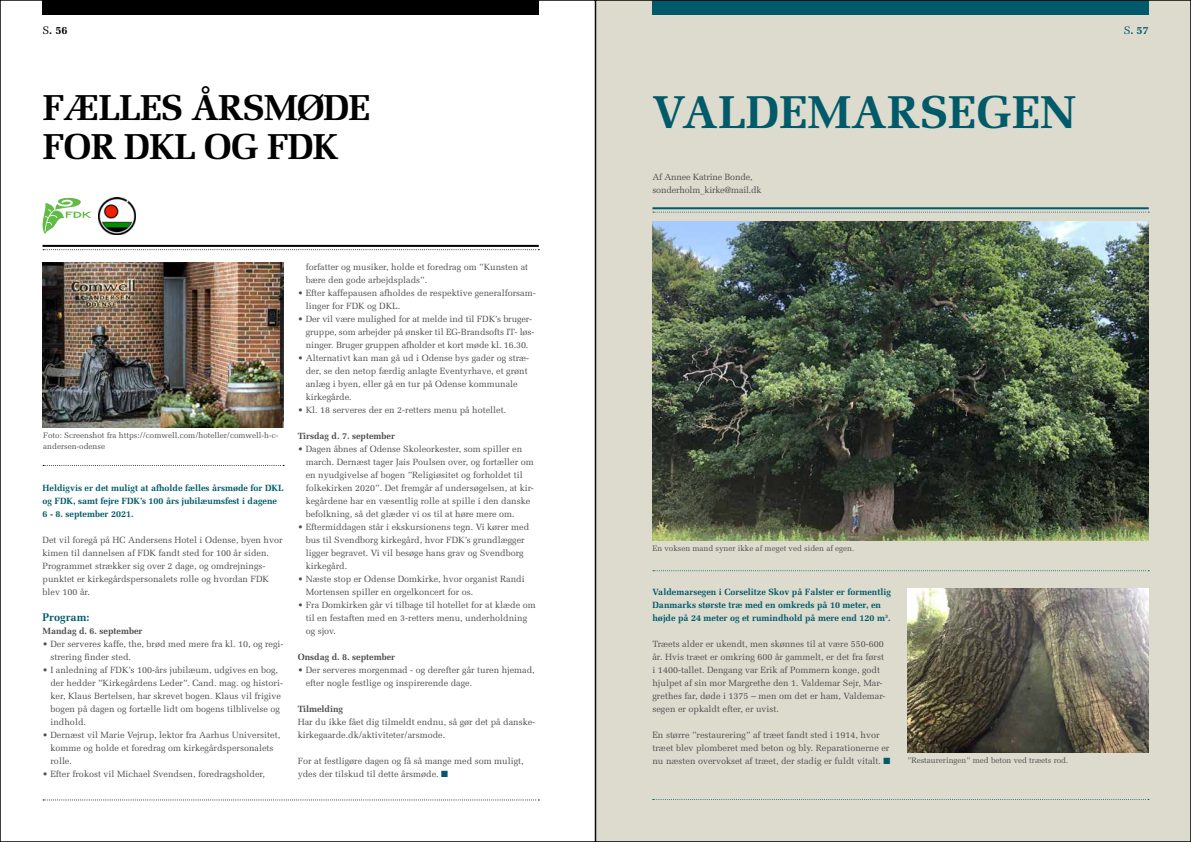
<style>
.page{position:relative;width:1191px;height:842px;background:#fff}
.page>*{position:absolute;margin:0;border:0;box-sizing:border-box;transform-origin:0 0}
.t1{font:700 46px "Melior";color:#005a69}
.t2{font:700 36px/38px "Melior";letter-spacing:-.03em;color:#000}
.t3{font:700 11px "Melior";color:#005a69}
.t4{font:700 11px "Melior";color:#000}
.t5{font:9px/13px "Melior";color:#4d4d4f}
.t6{font:700 9px/13px "Melior";color:#005a69}
.t7{font:700 9px "Melior";color:#4d4d4f}
.t8{font:9px/13px "Melior";letter-spacing:-.02em;color:#4d4d4f}
.t9{font:8px/11px "Melior";color:#4d4d4f}
.s1{font-weight:400}
.s2{color:#005a69}
</style>
<div class="page">
<div style="left:43px;top:0;width:496px;height:14px;background:#000"></div>
<svg style="left:43px;top:799px;width:496px;height:1px"></svg>
<svg style="left:43px;top:198px;width:48px;height:36px"></svg>
<img style="left:99px;top:198px;width:37px;height:37px">
<hr style="left:43px;top:245px;width:496px;height:2px;background:#000">
<svg style="left:43px;top:249px;width:496px;height:1px"></svg>
<img style="left:43px;top:263px;width:240px;height:164px">
<svg style="left:43px;top:465px;width:241px;height:1px"></svg>
<div style="left:595px;top:0;width:596px;height:842px;background:#dcdbce"></div>
<svg style="left:652px;top:799px;width:497px;height:1px"></svg>
<div style="left:652px;top:0;width:496px;height:14px;background:#005a69"></div>
<svg style="left:653px;top:570px;width:496px;height:1px"></svg>
<hr style="left:652px;top:207px;width:496px;height:2px;background:#005a69">
<svg style="left:653px;top:212px;width:496px;height:1px"></svg>
<img style="left:652px;top:221px;width:496px;height:319px">
<img style="left:907px;top:588px;width:241px;height:165px">
<p class="t4" style="left:43px;top:23px;width:27px"><span class="s1">S</span>. 56</p>
<h2 class="t2" style="left:43px;top:89px;width:329px">FÆLLES ÅRSMØDE<br>FOR DKL OG FDK</h2>
<p class="t9" style="left:43px;top:430px;width:237px">Foto: Screenshot fra https://comwell.com/hoteller/comwell-h-c&shy;andersen-odense</p>
<p class="t6" style="left:43px;top:481px;width:242px">Heldigvis er det muligt at afholde fælles årsmøde for DKL og FDK, samt fejre FDK’s 100 års jubilæumsfest i dagene<br>6 - 8. september 2021.</p>
<p class="t5" style="left:43px;top:533px;width:242px">Det vil foregå på HC Andersens Hotel i Odense, byen hvor kimen til dannelsen af FDK fandt sted for 100 år siden.<br>Programmet strækker sig over 2 dage, og omdrejnings&shy;punktet er kirkegårdspersonalets rolle og hvordan FDK blev 100 år.</p>
<p class="t3" style="left:43px;top:611px;width:49px">Program:</p>
<p class="t7" style="left:43px;top:626px;width:102px">Mandag d. 6. september</p>
<p class="t5" style="left:50px;top:637px;width:234px;text-indent:-8px">• Der serveres kaffe, the, brød med mere fra kl. 10, og regi&shy;strering finder sted.</p>
<p class="t5" style="left:50px;top:663px;width:234px;text-indent:-8px">• I anledning af FDK’s 100-års jubilæum, udgives en bog, der hedder ”Kirkegårdens Leder”. Cand. mag. og histori&shy;ker, Klaus Bertelsen, har skrevet bogen. Klaus vil frigive bogen på dagen og fortælle lidt om bogens tilblivelse og indhold.</p>
<p class="t5" style="left:50px;top:728px;width:231px;text-indent:-8px">• Dernæst vil Marie Vejrup, lektor fra Aarhus Universitet, komme og holde et foredrag om kirkegårdspersonalets rolle.</p>
<p class="t5" style="left:43px;top:767px;width:224px">• Efter frokost vil Michael Svendsen, foredragsholder,</p>
<p class="t5" style="left:306px;top:260px;width:224px">forfatter og musiker, holde et foredrag om ”Kunsten at bære den gode arbejdsplads”.</p>
<p class="t5" style="left:306px;top:286px;width:231px;text-indent:-8px">• Efter kaffepausen afholdes de respektive generalforsam&shy;linger for FDK og DKL.</p>
<p class="t5" style="left:306px;top:312px;width:230px;text-indent:-8px">• Der vil være mulighed for at melde ind til FDK’s bruger&shy;gruppe, som arbejder på ønsker til EG-Brandsofts IT- løs&shy;ninger. Bruger gruppen afholder et kort møde kl. 16.30.</p>
<p class="t5" style="left:306px;top:351px;width:225px;text-indent:-8px">• Alternativt kan man gå ud i Odense bys gader og stræ&shy;der, se den netop færdig anlagte Eventyrhave, et grønt anlæg i byen, eller gå en tur på Odense kommunale kirkegårde.</p>
<p class="t5" style="left:298px;top:403px;width:210px">• Kl. 18 serveres der en 2-retters menu på hotellet.</p>
<p class="t7" style="left:298px;top:430px;width:99px">Tirsdag d. 7. september</p>
<p class="t5" style="left:306px;top:442px;width:230px;text-indent:-8px">• Dagen åbnes af Odense Skoleorkester, som spiller en march. Dernæst tager Jais Poulsen over, og fortæller om en nyudgivelse af bogen ”Religiøsitet og forholdet til folkekirken 2020”. Det fremgår af undersøgelsen, at kir&shy;kegårdene har en væsentlig rolle at spille i den danske befolkning, så det glæder vi os til at høre mere om.</p>
<p class="t5" style="left:306px;top:520px;width:225px;text-indent:-8px">• Eftermiddagen står i ekskursionens tegn. Vi kører med bus til Svendborg kirkegård, hvor FDK’s grundlægger ligger begravet. Vi vil besøge hans grav og Svendborg kirkegård.</p>
<p class="t5" style="left:306px;top:572px;width:221px;text-indent:-8px">• Næste stop er Odense Domkirke, hvor organist Randi<br>Mortensen spiller en orgelkoncert for os.</p>
<p class="t5" style="left:306px;top:598px;width:232px;text-indent:-8px">• Fra Domkirken går vi tilbage til hotellet for at klæde om til en festaften med en 3-retters menu, underholdning og sjov.</p>
<p class="t7" style="left:298px;top:651px;width:99px">Onsdag d. 8. september</p>
<p class="t5" style="left:306px;top:663px;width:231px;text-indent:-8px">• Der serveres morgenmad - og derefter går turen hjemad, efter nogle festlige og inspirerende dage.</p>
<p class="t7" style="left:298px;top:703px;width:47px">Tilmelding</p>
<p class="t5" style="left:298px;top:715px;width:239px">Har du ikke fået dig tilmeldt endnu, så gør det på danske&shy;kirkegaarde.dk/aktiviteter/arsmode.</p>
<p class="t5" style="left:298px;top:754px;width:227px">For at festligøre dagen og få så mange med som muligt, ydes der tilskud til dette årsmøde. <span class="s2">■</span></p>
<h1 class="t1" style="left:652px;top:85px;width:425px">VALDEMARSEGEN</h1>
<p class="t8" style="left:652px;top:170px;width:111px">Af Annee Katrine Bonde, sonderholm_kirke@mail.dk</p>
<p class="t3" style="left:1123px;top:23px;width:27px"><span class="s1">S</span>. 57</p>
<p class="t9" style="left:652px;top:543px;width:203px">En voksen mand syner ikke af meget ved siden af egen.</p>
<p class="t6" style="left:652px;top:585px;width:240px">Valdemarsegen i Corselitze Skov på Falster er formentlig<br>Danmarks største træ med en omkreds på 10 meter, en højde på 24 meter og et rumindhold på mere end 120 m<sup>3</sup>.</p>
<p class="t5" style="left:652px;top:637px;width:235px">Træets alder er ukendt, men skønnes til at være 550-600 år. Hvis træet er omkring 600 år gammelt, er det fra først i 1400-tallet. Dengang var Erik af Pommern konge, godt hjulpet af sin mor Margrethe den 1. Valdemar Sejr, Mar&shy;grethes far, døde i 1375 – men om det er ham, Valdemar&shy;segen er opkaldt efter, er uvist.</p>
<p class="t5" style="left:652px;top:728px;width:239px">En større ”restaurering” af træet fandt sted i 1914, hvor træet blev plomberet med beton og bly. Reparationerne er nu næsten overvokset af træet, der stadig er fuldt vitalt. <span class="s2">■</span></p>
<p class="t9" style="left:907px;top:755px;width:162px">”Restaureringen” med beton ved træets rod.</p>
</div>
